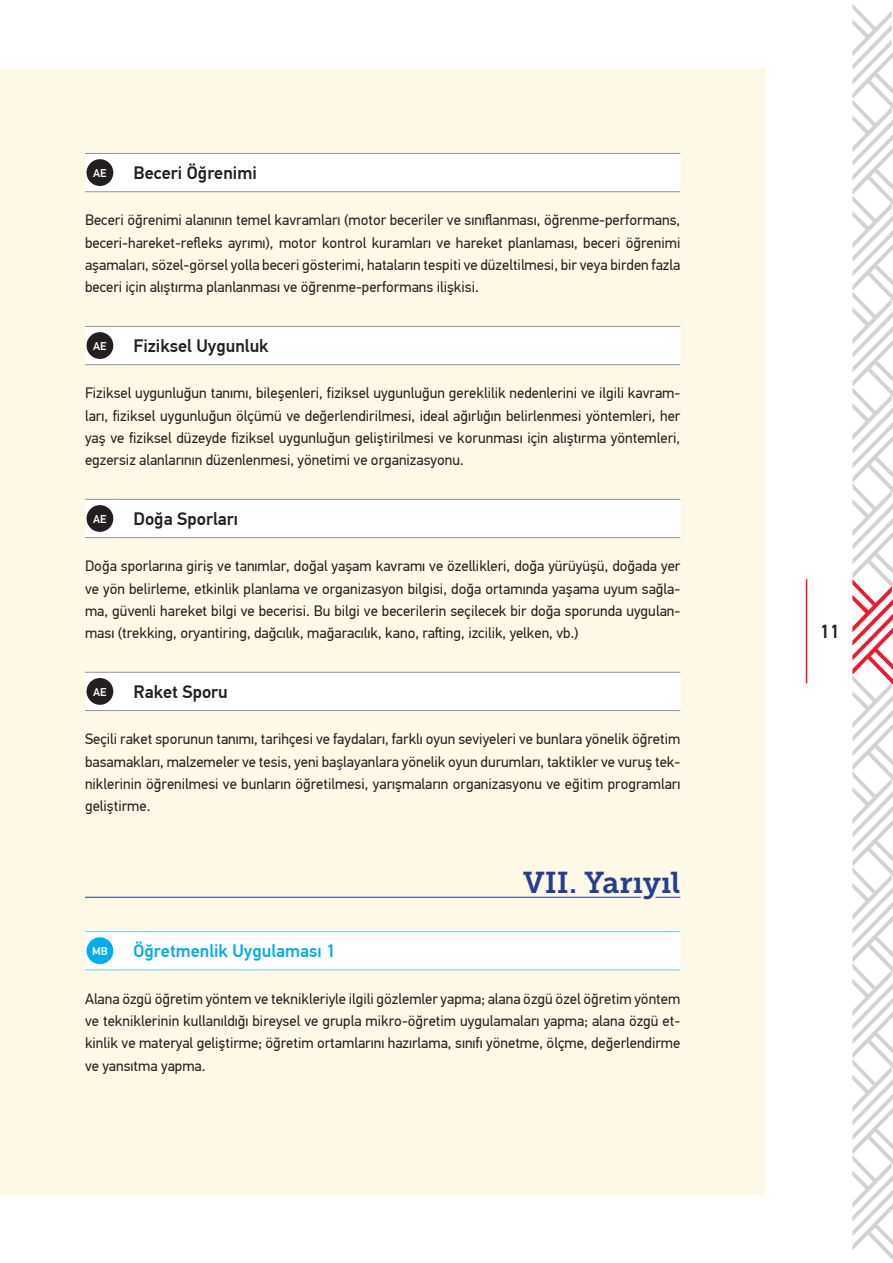
<style>
.page{position:relative;width:893px;height:1263px;background:#fff}
.page>*{position:absolute;margin:0;border:0;box-sizing:border-box;transform-origin:0 0}
.t1{font:30px "Museo Slab 700";color:#253f8e}
.t2{font:500 18.9px "PF Din Text Pro";color:#231f20}
.t3{font:500 18px "PF Din Text Pro";color:#231f20}
.t4{font:500 18px "PF Din Text Pro";color:#00aeef}
.t5{font:15px/22.4px "PF Din Text Pro";color:#231f20;text-align:justify}
.t6{font:500 11.25px "PF Din Text Pro";color:#fff}
</style>
<div class="page">
<div style="left:0;top:68px;width:765px;height:1127px;background:#fef8e6"></div>
<svg style="left:852px;top:4px;width:41px;height:1256px"></svg>
<hr style="left:806px;top:579px;width:1px;height:104px;background:#ee1b2d">
<div style="left:85px;top:154px;width:595px;height:37px;background:#fff"></div>
<hr style="left:85px;top:153px;width:30px;height:1px;background:#939598">
<hr style="left:115px;top:153px;width:565px;height:1px;background:#939598">
<hr style="left:85px;top:191px;width:30px;height:1px;background:#939598">
<hr style="left:115px;top:191px;width:565px;height:1px;background:#939598">
<div style="left:87px;top:159px;width:26px;height:27px;background:#231f20;border-radius:50%"></div>
<div style="left:85px;top:327px;width:595px;height:37px;background:#fff"></div>
<hr style="left:85px;top:326px;width:30px;height:1px;background:#939598">
<hr style="left:115px;top:326px;width:565px;height:1px;background:#939598">
<hr style="left:85px;top:364px;width:30px;height:1px;background:#939598">
<hr style="left:115px;top:364px;width:565px;height:1px;background:#939598">
<div style="left:87px;top:332px;width:26px;height:27px;background:#231f20;border-radius:50%"></div>
<div style="left:85px;top:500px;width:595px;height:37px;background:#fff"></div>
<hr style="left:85px;top:499px;width:30px;height:1px;background:#939598">
<hr style="left:115px;top:499px;width:565px;height:1px;background:#939598">
<hr style="left:85px;top:537px;width:30px;height:1px;background:#939598">
<hr style="left:115px;top:537px;width:565px;height:1px;background:#939598">
<div style="left:87px;top:505px;width:26px;height:27px;background:#231f20;border-radius:50%"></div>
<div style="left:85px;top:673px;width:595px;height:37px;background:#fff"></div>
<hr style="left:85px;top:672px;width:30px;height:1px;background:#939598">
<hr style="left:115px;top:672px;width:565px;height:1px;background:#939598">
<hr style="left:85px;top:710px;width:30px;height:1px;background:#939598">
<hr style="left:115px;top:710px;width:565px;height:1px;background:#939598">
<div style="left:87px;top:678px;width:26px;height:27px;background:#231f20;border-radius:50%"></div>
<hr style="left:85px;top:897px;width:556px;height:1px;background:#253f8e">
<svg style="left:655px;top:897px;width:25px;height:1px"></svg>
<div style="left:85px;top:932px;width:595px;height:37px;background:#fff"></div>
<hr style="left:85px;top:931px;width:30px;height:1px;background:#6bcff6">
<hr style="left:115px;top:931px;width:565px;height:1px;background:#6bcff6">
<hr style="left:85px;top:969px;width:30px;height:1px;background:#6bcff6">
<hr style="left:115px;top:969px;width:565px;height:1px;background:#6bcff6">
<div style="left:87px;top:937px;width:26px;height:27px;background:#00aeef;border-radius:50%"></div>
<p class="t6" style="left:93px;top:166px;width:15px">AE</p>
<p class="t3" style="left:134px;top:162px;width:125px">Beceri Öğrenimi</p>
<p class="t5" style="left:85px;top:209px;width:597px">Beceri öğrenimi alanının temel kavramları (motor beceriler ve sınıflanması, öğrenme-performans, beceri-hareket-refleks ayrımı), motor kontrol kuramları ve hareket planlaması, beceri öğrenimi aşamaları, sözel-görsel yolla beceri gösterimi, hataların tespiti ve düzeltilmesi, bir veya birden fazla beceri için alıştırma planlanması ve öğrenme-performans ilişkisi.</p>
<p class="t6" style="left:93px;top:339px;width:15px">AE</p>
<p class="t3" style="left:134px;top:335px;width:137px">Fiziksel Uygunluk</p>
<p class="t5" style="left:85px;top:382px;width:597px">Fiziksel uygunluğun tanımı, bileşenleri, fiziksel uygunluğun gereklilik nedenlerini ve ilgili kavram&shy;ları, fiziksel uygunluğun ölçümü ve değerlendirilmesi, ideal ağırlığın belirlenmesi yöntemleri, her yaş ve fiziksel düzeyde fiziksel uygunluğun geliştirilmesi ve korunması için alıştırma yöntemleri, egzersiz alanlarının düzenlenmesi, yönetimi ve organizasyonu.</p>
<p class="t6" style="left:93px;top:512px;width:15px">AE</p>
<p class="t3" style="left:134px;top:508px;width:106px">Doğa Sporları</p>
<p class="t5" style="left:85px;top:555px;width:597px">Doğa sporlarına giriş ve tanımlar, doğal yaşam kavramı ve özellikleri, doğa yürüyüşü, doğada yer ve yön belirleme, etkinlik planlama ve organizasyon bilgisi, doğa ortamında yaşama uyum sağla&shy;ma, güvenli hareket bilgi ve becerisi. Bu bilgi ve becerilerin seçilecek bir doğa sporunda uygulan&shy;ması (trekking, oryantiring, dağcılık, mağaracılık, kano, rafting, izcilik, yelken, vb.)</p>
<p class="t6" style="left:93px;top:685px;width:15px">AE</p>
<p class="t3" style="left:134px;top:681px;width:96px">Raket Sporu</p>
<p class="t5" style="left:85px;top:728px;width:597px">Seçili raket sporunun tanımı, tarihçesi ve faydaları, farklı oyun seviyeleri ve bunlara yönelik öğretim basamakları, malzemeler ve tesis, yeni başlayanlara yönelik oyun durumları, taktikler ve vuruş tek&shy;niklerinin öğrenilmesi ve bunların öğretilmesi, yarışmaların organizasyonu ve eğitim programları geliştirme.</p>
<h1 class="t1" style="left:523px;top:865px;width:159px">VII. Yarıyıl</h1>
<p class="t6" style="left:92px;top:944px;width:17px">MB</p>
<p class="t4" style="left:134px;top:940px;width:204px">Öğretmenlik Uygulaması 1</p>
<p class="t5" style="left:85px;top:987px;width:597px">Alana özgü öğretim yöntem ve teknikleriyle ilgili gözlemler yapma; alana özgü özel öğretim yöntem ve tekniklerinin kullanıldığı bireysel ve grupla mikro-öğretim uygulamaları yapma; alana özgü et&shy;kinlik ve materyal geliştirme; öğretim ortamlarını hazırlama, sınıfı yönetme, ölçme, değerlendirme ve yansıtma yapma.</p>
<p class="t2" style="left:820px;top:620px;width:21px">11</p>
</div>
